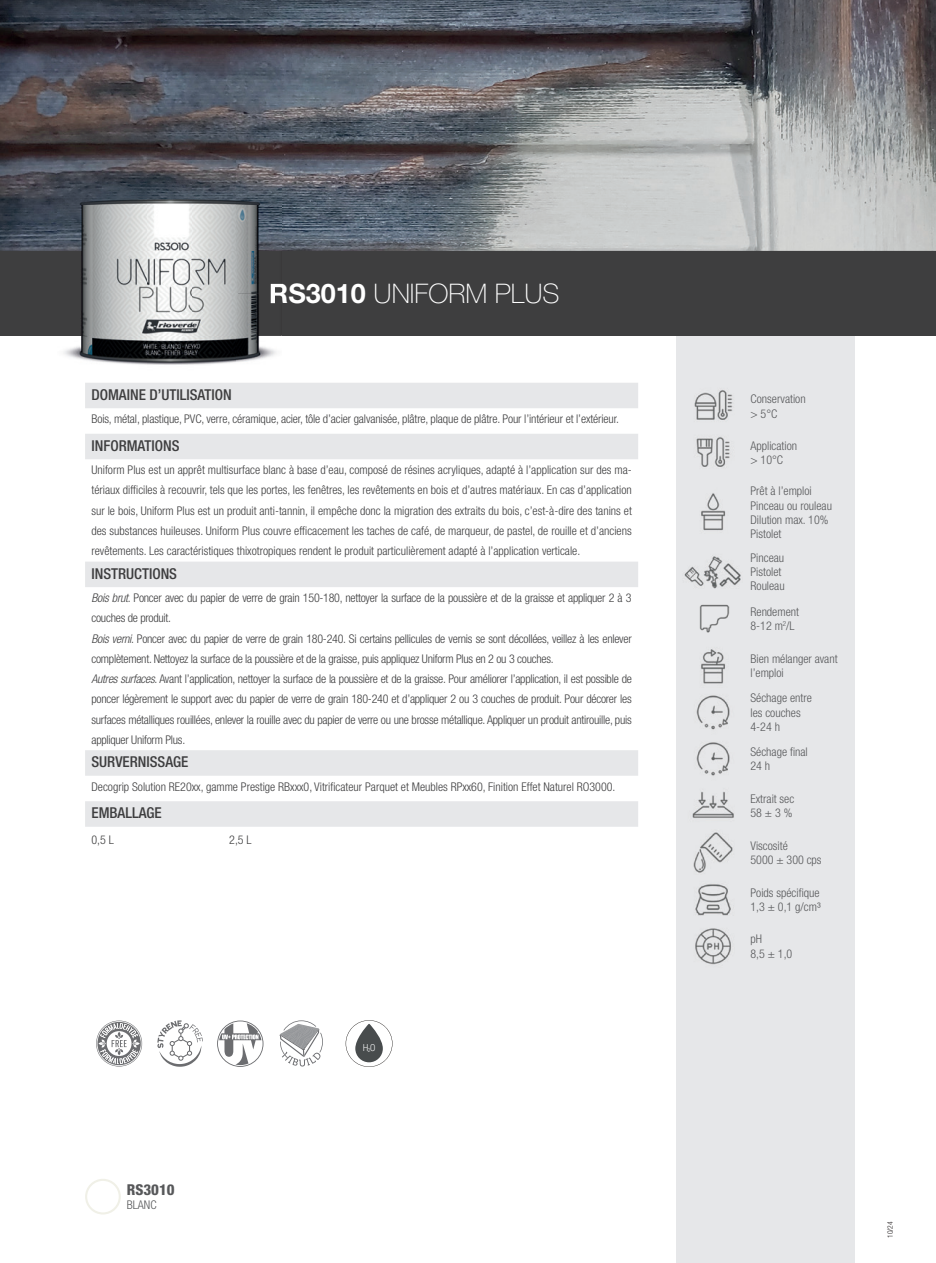
<style>
.page{position:relative;width:936px;height:1263px;background:#fff}
.page>*{position:absolute;margin:0;border:0;box-sizing:border-box;transform-origin:0 0}
.t1{font:100 27px "Helvetica Neue LT Std";color:#fff}
.t2{font:500 condensed 15px "Helvetica Neue LT Std";color:#3e3e3f}
.t3{font:800 condensed 15px "Helvetica Neue LT Std";color:#57585a}
.t4{font:300 condensed 12px/20.2px "Helvetica Neue LT Std";letter-spacing:-.02em;color:#3e3e3f;text-align:justify}
.t5{font:300 condensed 12px/14.2px "Helvetica Neue LT Std";color:#57585a}
.t6{font:300 condensed 12px "Helvetica Neue LT Std";color:#3e3e3f}
.t7{font:300 9.6px "Roboto Condensed";color:#fff}
.t8{font:300 condensed 7.5px "Helvetica Neue LTW1 G";color:#231f20}
.s1{font-weight:700}
.s2{font-style:italic}
</style>
<div class="page">
<div style="left:676px;top:251px;width:179px;height:1012px;background:#e6e7e9"></div>
<div style="left:0;top:251px;width:935px;height:85px;background:#3e3e3f"></div>
<img style="left:0;top:0;width:935px;height:251px">
<svg style="left:85px;top:383px;width:553px;height:444px"></svg>
<div style="left:85px;top:1179px;width:36px;height:35px;border:2px solid #f0f0e7;border-radius:50%"></div>
<img style="left:694px;top:390px;width:39px;height:77px">
<img style="left:701px;top:493px;width:25px;height:38px">
<img style="left:684px;top:556px;width:57px;height:409px">
<svg style="left:96px;top:1020px;width:227px;height:47px"></svg>
<img style="left:57px;top:115px;width:225px;height:250px">
<img style="left:271px;top:283px;width:11px;height:21px">
<svg style="left:345px;top:1020px;width:47px;height:47px"></svg>
<h1 class="t1" style="left:269px;top:278px;width:292px"><span class="s1">RS3010</span> UNIFORM PLUS</h1>
<p class="t2" style="left:91px;top:386px;width:142px">DOMAINE D’UTILISATION</p>
<p class="t4" style="left:91px;top:409px;width:529px">Bois, métal, plastique, PVC, verre, céramique, acier, tôle d’acier galvanisée, plâtre, plaque de plâtre. Pour l’intérieur et l’extérieur.</p>
<p class="t2" style="left:91px;top:437px;width:90px">INFORMATIONS</p>
<p class="t4" style="left:91px;top:460px;width:542px">Uniform Plus est un apprêt multisurface blanc à base d’eau, composé de résines acryliques, adapté à l’application sur des ma&shy;tériaux difficiles à recouvrir, tels que les portes, les fenêtres, les revêtements en bois et d’autres matériaux. En cas d’application sur le bois, Uniform Plus est un produit anti-tannin, il empêche donc la migration des extraits du bois, c’est-à-dire des tanins et des substances huileuses. Uniform Plus couvre efficacement les taches de café, de marqueur, de pastel, de rouille et d’anciens revêtements. Les caractéristiques thixotropiques rendent le produit particulièrement adapté à l’application verticale.</p>
<p class="t2" style="left:91px;top:564px;width:87px">INSTRUCTIONS</p>
<p class="t4" style="left:91px;top:588px;width:542px;text-align:left"><span class="s2">Bois brut</span>. Poncer avec du papier de verre de grain 150-180, nettoyer la surface de la poussière et de la graisse et appliquer 2 à 3 couches de produit.<br><span class="s2">Bois verni</span>. Poncer avec du papier de verre de grain 180-240. Si certains pellicules de vernis se sont décollées, veillez à les enlever complètement. Nettoyez la surface de la poussière et de la graisse, puis appliquez Uniform Plus en 2 ou 3 couches.<br><span class="s2">Autres surfaces</span>. Avant l’application, nettoyer la surface de la poussière et de la graisse. Pour améliorer l’application, il est possible de poncer légèrement le support avec du papier de verre de grain 180-240 et d’appliquer 2 ou 3 couches de produit. Pour décorer les surfaces métalliques rouillées, enlever la rouille avec du papier de verre ou une brosse métallique. Appliquer un produit antirouille, puis appliquer Uniform Plus.</p>
<p class="t2" style="left:91px;top:753px;width:98px">SURVERNISSAGE</p>
<p class="t6" style="left:91px;top:779px;width:525px">Decogrip Solution RE20xx, gamme Prestige RBxxx0, Vitrificateur Parquet et Meubles RPxx60, Finition Effet Naturel RO3000.</p>
<p class="t2" style="left:91px;top:804px;width:72px">EMBALLAGE</p>
<p class="t4" style="left:91px;top:829px;width:24px">0,5 L</p>
<p class="t4" style="left:229px;top:829px;width:24px">2,5 L</p>
<p class="t3" style="left:127px;top:1180px;width:49px">RS3010</p>
<p class="t5" style="left:127px;top:1197px;width:31px">BLANC</p>
<p class="t7" style="left:363px;top:1041px;width:14px">H<sub>2</sub>O</p>
<p class="t5" style="left:750px;top:392px;width:57px">Conservation &gt; 5°C</p>
<p class="t5" style="left:750px;top:439px;width:48px">Application &gt; 10°C</p>
<p class="t5" style="left:750px;top:484px;width:83px">Prêt à l’emploi<br>Pinceau ou rouleau<br>Dilution max. 10%<br>Pistolet</p>
<p class="t5" style="left:750px;top:550px;width:36px">Pinceau<br>Pistolet<br>Rouleau</p>
<p class="t5" style="left:750px;top:604px;width:50px">Rendement<br>8-12 m<sup>2</sup>/L</p>
<p class="t5" style="left:750px;top:651px;width:89px">Bien mélanger avant l’emploi</p>
<p class="t5" style="left:750px;top:691px;width:63px">Séchage entre les couches<br>4-24 h</p>
<p class="t5" style="left:750px;top:745px;width:59px">Séchage final<br>24 h</p>
<p class="t5" style="left:750px;top:791px;width:45px">Extrait sec<br>58 ± 3 %</p>
<p class="t5" style="left:750px;top:838px;width:73px">Viscosité<br>5000 ± 300 cps</p>
<p class="t5" style="left:750px;top:885px;width:72px">Poids spécifique<br>1,3 ± 0,1 g/cm³</p>
<p class="t5" style="left:750px;top:932px;width:43px">pH<br>8,5 ± 1,0</p>
<p class="t8" style="left:885px;top:1238px;width:18px;rotate:-90deg">10/24</p>
</div>
